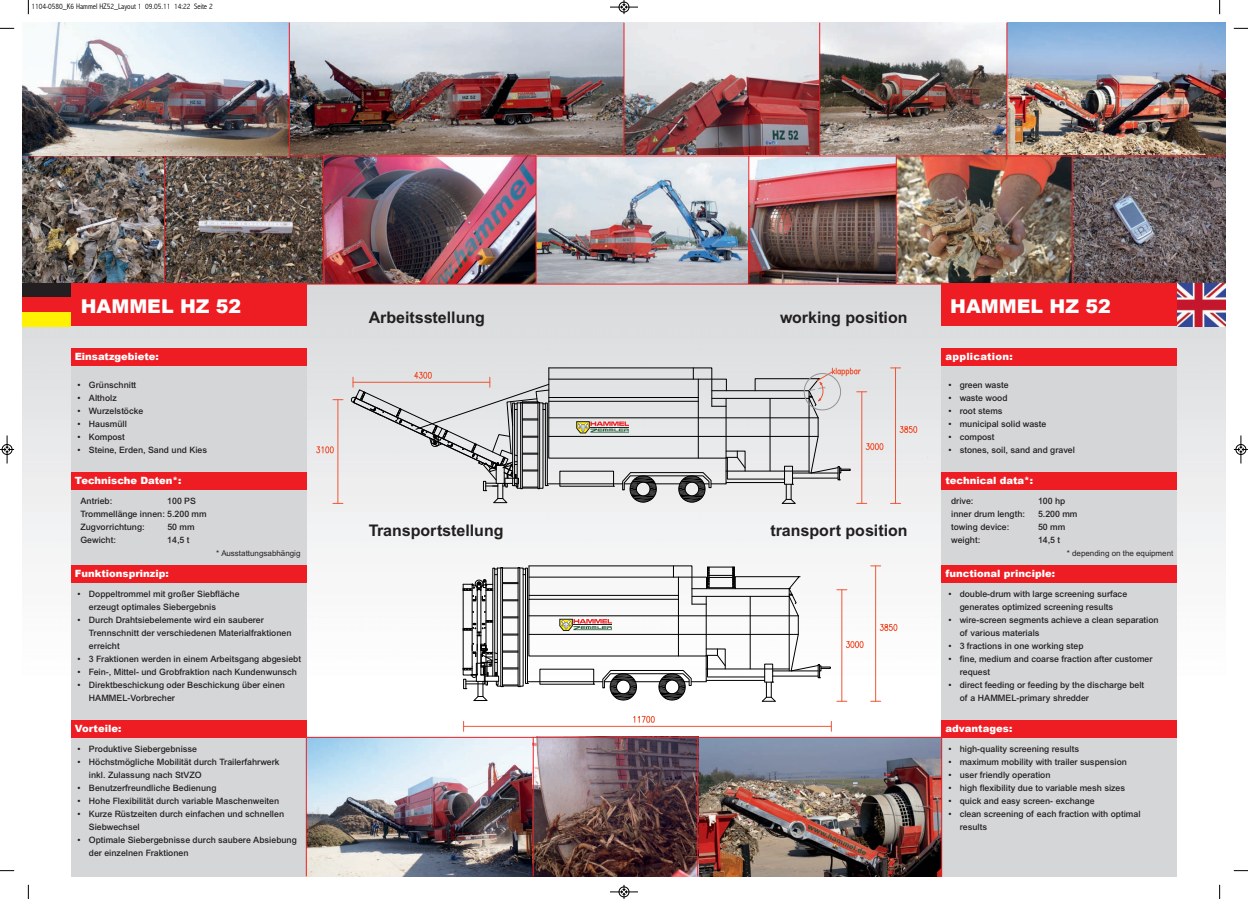
<style>
.page{position:relative;width:1248px;height:899px;background:#fff}
.page>*{position:absolute;margin:0;border:0;box-sizing:border-box;transform-origin:0 0}
.t1{font:900 19px "Arial";color:#fff}
.t2{font:700 16px "Arial";color:#231f20}
.t3{font:900 10px "Arial";color:#fff}
.t4{font:900 10px "Arial";letter-spacing:.025em;color:#fff}
.t5{font:500 8.8px/13px "Arial";color:#231f20}
.t6{font:300 condensed 8px "Abadi";color:#000}
.t7{font:8px "Arial";color:#231f20}
</style>
<div class="page">
<img style="left:23px;top:283px;width:1202px;height:593px">
<img style="left:23px;top:23px;width:1202px;height:260px">
<div style="left:71px;top:283px;width:235px;height:43px;background:#ee1d23"></div>
<div style="left:941px;top:283px;width:235px;height:43px;background:#ee1d23"></div>
<div style="left:23px;top:283px;width:48px;height:15px;background:#231f20"></div>
<div style="left:23px;top:298px;width:48px;height:14px;background:#ee1d23"></div>
<div style="left:23px;top:312px;width:48px;height:14px;background:#fff101"></div>
<img style="left:1176px;top:283px;width:48px;height:43px">
<hr style="left:23px;top:155px;width:1202px;height:1px;background:#ee1d23">
<hr style="left:71px;top:283px;width:1105px;height:1px;background:#ee1d23">
<hr style="left:623px;top:23px;width:1px;height:133px;background:#ee1d23">
<hr style="left:819px;top:23px;width:1px;height:133px;background:#ee1d23">
<hr style="left:1006px;top:23px;width:1px;height:133px;background:#ee1d23">
<hr style="left:164px;top:156px;width:1px;height:133px;background:#ee1d23">
<hr style="left:323px;top:156px;width:1px;height:127px;background:#ee1d23">
<hr style="left:535px;top:156px;width:1px;height:127px;background:#ee1d23">
<hr style="left:748px;top:156px;width:1px;height:127px;background:#ee1d23">
<hr style="left:895px;top:156px;width:1px;height:127px;background:#ee1d23">
<hr style="left:1071px;top:156px;width:1px;height:133px;background:#ee1d23">
<div style="left:71px;top:349px;width:235px;height:527px;background:#d5d6d8"></div>
<div style="left:71px;top:349px;width:235px;height:17px;background:#ee1d23"></div>
<div style="left:71px;top:472px;width:235px;height:17px;background:#ee1d23"></div>
<div style="left:71px;top:566px;width:235px;height:17px;background:#ee1d23"></div>
<div style="left:71px;top:720px;width:235px;height:17px;background:#ee1d23"></div>
<div style="left:941px;top:349px;width:235px;height:527px;background:#d5d6d8"></div>
<div style="left:941px;top:349px;width:235px;height:17px;background:#ee1d23"></div>
<div style="left:941px;top:472px;width:235px;height:17px;background:#ee1d23"></div>
<div style="left:941px;top:566px;width:235px;height:17px;background:#ee1d23"></div>
<div style="left:941px;top:720px;width:235px;height:17px;background:#ee1d23"></div>
<img style="left:307px;top:738px;width:634px;height:138px">
<hr style="left:532px;top:737px;width:1px;height:139px;background:#ee1d23">
<hr style="left:306px;top:737px;width:1px;height:139px;background:#ee1d23">
<hr style="left:697px;top:737px;width:1px;height:139px;background:#ee1d23">
<hr style="left:941px;top:737px;width:1px;height:139px;background:#ee1d23">
<hr style="left:306px;top:737px;width:635px;height:1px;background:#ee1d23">
<hr style="left:895px;top:368px;width:1px;height:135px;background:#f05635">
<svg style="left:899px;top:425px;width:18px;height:8px"></svg>
<hr style="left:337px;top:399px;width:1px;height:104px;background:#f05635">
<svg style="left:316px;top:445px;width:18px;height:8px"></svg>
<hr style="left:463px;top:726px;width:368px;height:1px;background:#f05635">
<svg style="left:632px;top:714px;width:23px;height:9px"></svg>
<hr style="left:875px;top:566px;width:1px;height:135px;background:#f05635">
<svg style="left:879px;top:623px;width:18px;height:8px"></svg>
<hr style="left:841px;top:589px;width:1px;height:112px;background:#f05635">
<svg style="left:845px;top:640px;width:18px;height:8px"></svg>
<svg style="left:350px;top:367px;width:533px;height:137px;background:#d2d1d2"></svg>
<svg style="left:462px;top:565px;width:368px;height:137px"></svg>
<hr style="left:289px;top:23px;width:1px;height:133px;background:#ee1d23">
<svg style="left:28px;top:0;width:1px;height:14px"></svg>
<svg style="left:0;top:28px;width:14px;height:1px"></svg>
<svg style="left:1219px;top:0;width:1px;height:14px"></svg>
<svg style="left:1233px;top:28px;width:14px;height:1px"></svg>
<svg style="left:28px;top:884px;width:1px;height:15px"></svg>
<svg style="left:0;top:870px;width:14px;height:1px"></svg>
<svg style="left:1219px;top:884px;width:1px;height:15px"></svg>
<svg style="left:1233px;top:870px;width:14px;height:1px"></svg>
<svg style="left:610px;top:0;width:28px;height:14px"></svg>
<svg style="left:610px;top:884px;width:28px;height:14px"></svg>
<svg style="left:0;top:435px;width:14px;height:28px"></svg>
<svg style="left:1233px;top:435px;width:14px;height:28px"></svg>
<p class="t6" style="left:31px;top:2px;width:183px">1104-0580_K6 Hammel HZ52_Layout 1 09.05.11 14:22 Seite 2</p>
<h1 class="t1" style="left:81px;top:292px;width:162px">HAMMEL HZ 52</h1>
<h1 class="t1" style="left:950px;top:292px;width:162px">HAMMEL HZ 52</h1>
<p class="t3" style="left:75px;top:349px;width:86px">Einsatzgebiete:</p>
<p class="t5" style="left:78px;top:379px;width:60px">• Grünschnitt</p>
<p class="t5" style="left:78px;top:392px;width:41px">• Altholz</p>
<p class="t5" style="left:78px;top:405px;width:67px">• Wurzelstöcke</p>
<p class="t5" style="left:78px;top:418px;width:51px">• Hausmüll</p>
<p class="t5" style="left:78px;top:431px;width:49px">• Kompost</p>
<p class="t5" style="left:78px;top:444px;width:131px">• Steine, Erden, Sand und Kies</p>
<p class="t3" style="left:75px;top:473px;width:108px">Technische Daten*:</p>
<p class="t5" style="left:80px;top:495px;width:33px">Antrieb:</p>
<h2 class="t2" style="left:369px;top:312px;width:118px">Arbeitsstellung</h2>
<h2 class="t2" style="left:780px;top:312px;width:129px">working position</h2>
<p class="t4" style="left:945px;top:349px;width:69px">application:</p>
<p class="t5" style="left:948px;top:379px;width:62px">• green waste</p>
<p class="t5" style="left:948px;top:392px;width:61px">• waste wood</p>
<p class="t5" style="left:948px;top:405px;width:56px">• root stems</p>
<p class="t5" style="left:948px;top:418px;width:100px">• municipal solid waste</p>
<p class="t5" style="left:948px;top:431px;width:48px">• compost</p>
<p class="t5" style="left:948px;top:444px;width:128px">• stones, soil, sand and gravel</p>
<p class="t3" style="left:945px;top:473px;width:89px">technical data*:</p>
<p class="t5" style="left:951px;top:495px;width:24px">drive:</p>
<p class="t5" style="left:1037px;top:495px;width:29px">100 hp</p>
<p class="t5" style="left:951px;top:508px;width:75px">inner drum length:</p>
<p class="t5" style="left:1037px;top:508px;width:41px">5.200 mm</p>
<p class="t5" style="left:951px;top:521px;width:60px">towing device:</p>
<p class="t5" style="left:1037px;top:521px;width:29px">50 mm</p>
<p class="t5" style="left:951px;top:534px;width:31px">weight:</p>
<p class="t5" style="left:1037px;top:534px;width:24px">14,5 t</p>
<p class="t7" style="left:1066px;top:550px;width:108px">* depending on the equipment</p>
<p class="t3" style="left:945px;top:566px;width:111px">functional principle:</p>
<p class="t5" style="left:948px;top:588px;width:180px;text-align:center">• double-drum with large screening surface generates optimized screening results</p>
<p class="t5" style="left:959px;top:614px;width:200px;text-indent:-11px">• wire-screen segments achieve a clean separation of various materials</p>
<p class="t5" style="left:948px;top:640px;width:137px">• 3 fractions in one working step</p>
<p class="t5" style="left:959px;top:653px;width:194px;text-indent:-11px">• fine, medium and coarse fraction after customer request</p>
<p class="t5" style="left:959px;top:679px;width:186px;text-indent:-11px">• direct feeding or feeding by the discharge belt of a HAMMEL-primary shredder</p>
<p class="t3" style="left:945px;top:721px;width:68px">advantages:</p>
<p class="t5" style="left:948px;top:743px;width:132px">• high-quality screening results</p>
<p class="t5" style="left:948px;top:756px;width:180px">• maximum mobility with trailer suspension</p>
<p class="t5" style="left:948px;top:769px;width:104px">• user friendly operation</p>
<p class="t5" style="left:948px;top:782px;width:178px">• high flexibility due to variable mesh sizes</p>
<p class="t5" style="left:948px;top:795px;width:148px">• quick and easy screen- exchange</p>
<p class="t5" style="left:959px;top:808px;width:182px;text-indent:-11px">• clean screening of each fraction with optimal results</p>
<p class="t5" style="left:80px;top:495px;width:128px;text-indent:87px">100 PS<br>Trommellänge innen: 5.200 mm<br>Zugvorrichtung:</p>
<p class="t5" style="left:167px;top:521px;width:29px">50 mm</p>
<h2 class="t2" style="left:369px;top:524px;width:136px">Transportstellung</h2>
<h2 class="t2" style="left:770px;top:524px;width:139px">transport position</h2>
<p class="t5" style="left:80px;top:534px;width:37px">Gewicht:</p>
<p class="t5" style="left:167px;top:534px;width:24px">14,5 t</p>
<p class="t7" style="left:216px;top:550px;width:86px">* Ausstattungsabhängig</p>
<p class="t3" style="left:75px;top:566px;width:95px">Funktionsprinzip:</p>
<p class="t5" style="left:89px;top:588px;width:152px;text-indent:-11px">• Doppeltrommel mit großer Siebfläche erzeugt optimales Siebergebnis</p>
<p class="t5" style="left:89px;top:614px;width:204px;text-indent:-11px">• Durch Drahtsiebelemente wird ein sauberer<br>Trennschnitt der verschiedenen Materialfraktionen erreicht</p>
<p class="t5" style="left:78px;top:653px;width:225px">• 3 Fraktionen werden in einem Arbeitsgang abgesiebt</p>
<p class="t5" style="left:78px;top:666px;width:221px">• Fein-, Mittel- und Grobfraktion nach Kundenwunsch</p>
<p class="t5" style="left:89px;top:679px;width:198px;text-indent:-11px">• Direktbeschickung oder Beschickung über einen<br>HAMMEL-Vorbrecher</p>
<p class="t3" style="left:75px;top:721px;width:48px">Vorteile:</p>
<p class="t5" style="left:78px;top:743px;width:121px">• Produktive Siebergebnisse</p>
<p class="t5" style="left:89px;top:756px;width:192px;text-indent:-11px">• Höchstmögliche Mobilität durch Trailerfahrwerk inkl. Zulassung nach StVZO</p>
<p class="t5" style="left:78px;top:782px;width:140px">• Benutzerfreundliche Bedienung</p>
<p class="t5" style="left:78px;top:795px;width:203px">• Hohe Flexibilität durch variable Maschenweiten</p>
<p class="t5" style="left:89px;top:808px;width:197px;text-indent:-11px">• Kurze Rüstzeiten durch einfachen und schnellen<br>Siebwechsel</p>
<p class="t5" style="left:89px;top:834px;width:209px;text-indent:-11px">• Optimale Siebergebnisse durch saubere Absiebung der einzelnen Fraktionen</p>
</div>
